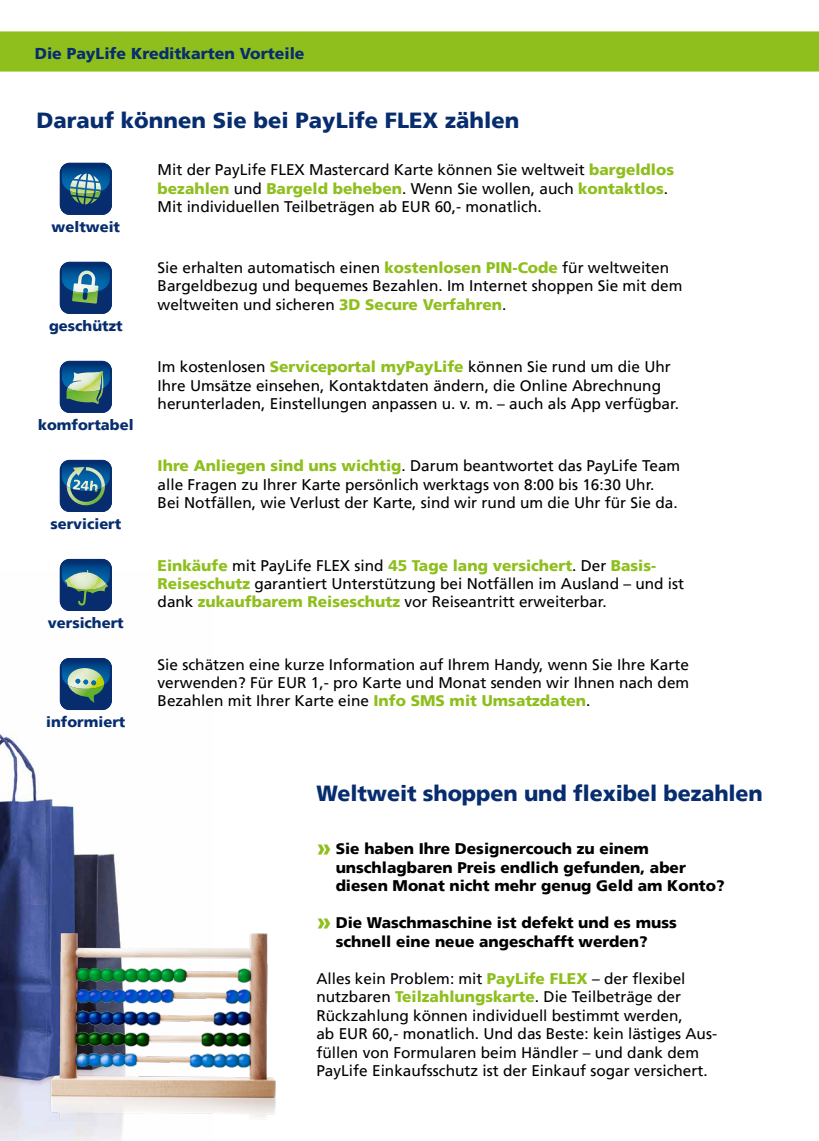
<style>
.page{position:relative;width:819px;height:1141px;background:#fff}
.page>*{position:absolute;margin:0;border:0;box-sizing:border-box;transform-origin:0 0}
.t1{font:900 21.88px "Frutiger LT";color:#072d6e}
.t2{font:900 15.75px "Frutiger LT";color:#072d6e}
.t3{font:15.4px/18.6px "Frutiger LT";color:#000}
.t4{font:900 15.4px/18.6px "Frutiger LT";color:#000}
.t5{font:900 14.7px "Frutiger LT";color:#072d6e}
.s1{font-weight:900;color:#8ebf1d}
.s2{font-size:24.5px;color:#8ebf1d}
</style>
<div class="page">
<img style="left:0;top:572px;width:123px;height:569px">
<div style="left:0;top:31px;width:819px;height:41px;background:#8ebf1d"></div>
<img style="left:60px;top:361px;width:52px;height:52px">
<img style="left:66px;top:388px;width:37px;height:16px">
<img style="left:62px;top:363px;width:48px;height:25px">
<img style="left:68px;top:372px;width:32px;height:20px">
<svg style="left:97px;top:375px;width:5px;height:27px"></svg>
<svg style="left:60px;top:163px;width:52px;height:52px;background:#2d5d85"></svg>
<img style="left:60px;top:262px;width:52px;height:52px">
<img style="left:72px;top:291px;width:26px;height:13px">
<img style="left:62px;top:264px;width:48px;height:27px">
<img style="left:73px;top:271px;width:25px;height:22px">
<img style="left:60px;top:460px;width:52px;height:52px">
<img style="left:67px;top:488px;width:38px;height:17px">
<img style="left:62px;top:462px;width:5px;height:19px">
<img style="left:67px;top:467px;width:38px;height:21px">
<svg style="left:73px;top:480px;width:25px;height:12px"></svg>
<svg style="left:60px;top:559px;width:52px;height:52px;background:#144278"></svg>
<img style="left:64px;top:572px;width:42px;height:18px">
<svg style="left:60px;top:658px;width:52px;height:51px;background:#3f6b81"></svg>
<img style="left:14px;top:926px;width:262px;height:196px">
<p class="t2" style="left:35px;top:44px;width:271px">Die PayLife Kreditkarten Vorteile</p>
<h1 class="t1" style="left:36px;top:107px;width:484px">Darauf können Sie bei PayLife FLEX zählen</h1>
<p class="t5" style="left:52px;top:218px;width:70px">weltweit</p>
<p class="t5" style="left:49px;top:317px;width:75px">geschützt</p>
<p class="t5" style="left:38px;top:416px;width:97px">komfortabel</p>
<p class="t5" style="left:50px;top:515px;width:72px">serviciert</p>
<p class="t5" style="left:48px;top:614px;width:77px">versichert</p>
<p class="t5" style="left:46px;top:713px;width:81px">informiert</p>
<p class="t3" style="left:158px;top:161px;width:518px">Mit der PayLife FLEX Mastercard Karte können Sie weltweit <span class="s1">bargeldlos bezahlen</span> und <span class="s1">Bargeld beheben</span>. Wenn Sie wollen, auch <span class="s1">kontaktlos</span>.<br>Mit individuellen Teilbeträgen ab EUR 60,- monatlich.</p>
<p class="t3" style="left:158px;top:258px;width:526px">Sie erhalten automatisch einen <span class="s1">kostenlosen PIN-Code</span> für weltweiten<br>Bargeldbezug und bequemes Bezahlen. Im Internet shoppen Sie mit dem weltweiten und sicheren <span class="s1">3D Secure Verfahren</span>.</p>
<p class="t3" style="left:158px;top:358px;width:523px">Im kostenlosen <span class="s1">Serviceportal myPayLife</span> können Sie rund um die Uhr<br>Ihre Umsätze einsehen, Kontaktdaten ändern, die Online Abrechnung herunterladen, Einstellungen anpassen u. v. m. – auch als App verfügbar.</p>
<p class="t3" style="left:158px;top:457px;width:524px"><span class="s1">Ihre Anliegen sind uns wichtig</span>. Darum beantwortet das PayLife Team alle Fragen zu Ihrer Karte persönlich werktags von 8:00 bis 16:30 Uhr.<br>Bei Notfällen, wie Verlust der Karte, sind wir rund um die Uhr für Sie da.</p>
<p class="t3" style="left:158px;top:556px;width:528px"><span class="s1">Einkäufe</span> mit PayLife FLEX sind <span class="s1">45 Tage lang versichert</span>. Der <span class="s1">Basis-<br>Reiseschutz</span> garantiert Unterstützung bei Notfällen im Ausland – und ist dank <span class="s1">zukaufbarem Reiseschutz</span> vor Reiseantritt erweiterbar.</p>
<p class="t3" style="left:158px;top:655px;width:533px;text-align:justify">Sie schätzen eine kurze Information auf Ihrem Handy, wenn Sie Ihre Karte verwenden? Für EUR 1,- pro Karte und Monat senden wir Ihnen nach dem Bezahlen mit Ihrer Karte eine <span class="s1">Info SMS mit Umsatzdaten</span>.</p>
<h1 class="t1" style="left:316px;top:780px;width:448px">Weltweit shoppen und flexibel bezahlen</h1>
<p class="t4" style="left:335px;top:840px;width:390px;text-indent:-19px"><span class="s2">»</span> Sie haben Ihre Designercouch zu einem unschlagbaren Preis endlich gefunden, aber diesen Monat nicht mehr genug Geld am Konto?</p>
<p class="t4" style="left:335px;top:913px;width:342px;text-indent:-19px"><span class="s2">»</span> Die Waschmaschine ist defekt und es muss schnell eine neue angeschafft werden?</p>
<p class="t3" style="left:316px;top:969px;width:402px">Alles kein Problem: mit <span class="s1">PayLife FLEX</span> – der flexibel nutzbaren <span class="s1">Teilzahlungskarte</span>. Die Teilbeträge der Rückzahlung können individuell bestimmt werden,<br>ab EUR 60,- monatlich. Und das Beste: kein lästiges Aus&shy;füllen von Formularen beim Händler – und dank dem PayLife Einkaufsschutz ist der Einkauf sogar versichert.</p>
</div>
